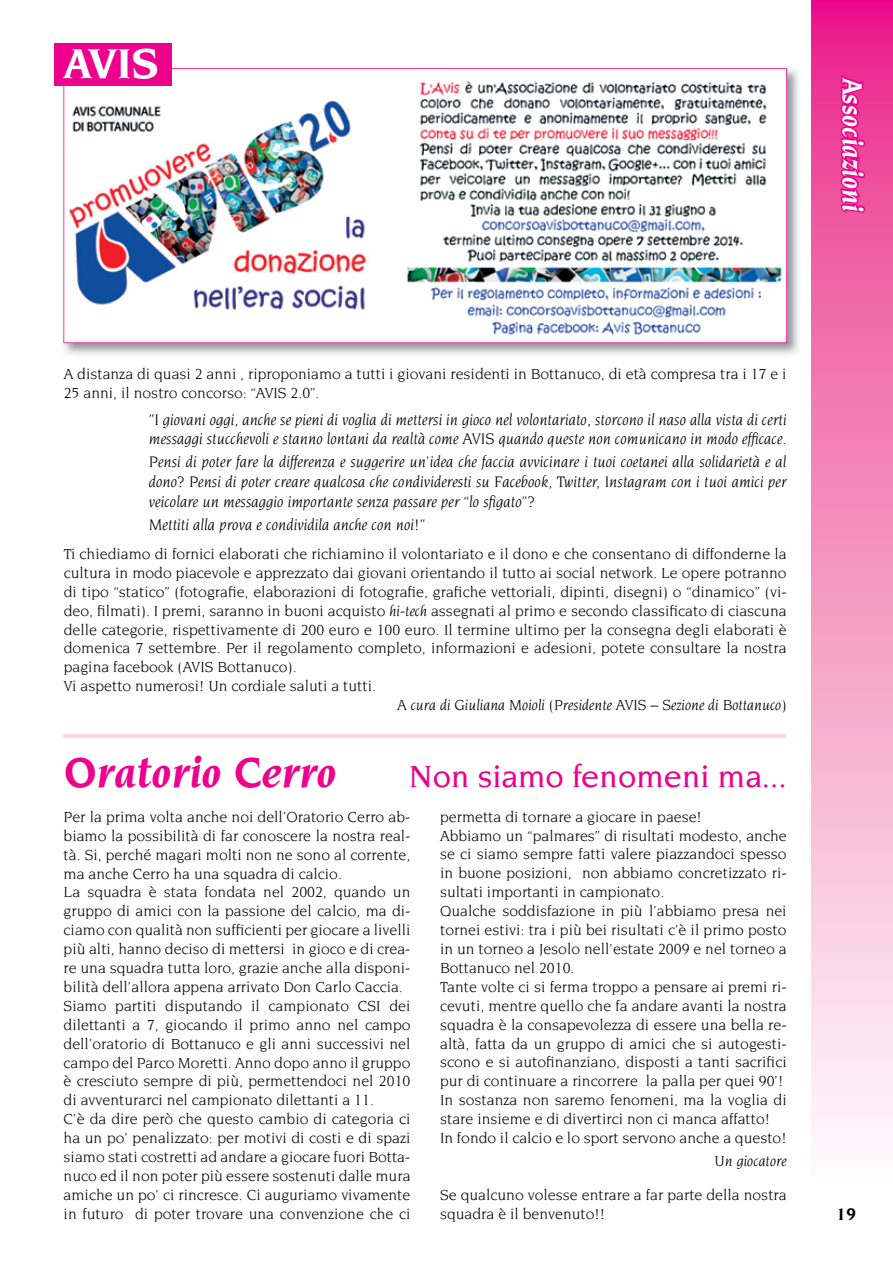
<style>
.page{position:relative;width:893px;height:1263px;background:#fff}
.page>*{position:absolute;margin:0;border:0;box-sizing:border-box;transform-origin:0 0}
.t1{font:italic 700 45px "Novarese";color:#ec008c}
.t2{font:italic 700 45px "Novarese";color:#fff}
.t3{font:500 33px "Novarese";color:#ec008c}
.t4{font:italic 700 30px "Novarese";color:#fff;scale:.9 1}
.t5{font:700 18px "Novarese";color:#000}
.t6{font:italic 16.5px/19.8px "Novarese";color:#000}
.t7{font:15.75px/18.9px "Novarese";color:#000}
.t8{font:italic 15.75px "Novarese";color:#000}
.s1{font-style:italic}
</style>
<div class="page">
<img style="left:61px;top:66px;width:738px;height:289px">
<img style="left:63px;top:68px;width:724px;height:275px">
<div style="left:54px;top:43px;width:117px;height:42px;background:#ec008c"></div>
<svg style="left:812px;top:0;width:81px;height:1137px;background:#f496c2"></svg>
<svg style="left:838px;top:74px;width:29px;height:141px;background:#ec2091"></svg>
<hr style="left:63px;top:735px;width:723px;height:3px;background:#fad5e6">
<h1 class="t2" style="left:64px;top:38px;width:97px">AVIS</h1>
<h3 class="t4" style="left:869px;top:78px;width:150px;rotate:90deg">Associazioni</h3>
<p class="t7" style="left:64px;top:364px;width:724px">A distanza di quasi 2 anni , riproponiamo a tutti i giovani residenti in Bottanuco, di età compresa tra i 17 e i<br>25 anni, il nostro concorso: “AVIS 2.0”.</p>
<p class="t6" style="left:149px;top:409px;width:639px">”I giovani oggi, anche se pieni di voglia di mettersi in gioco nel volontariato, storcono il naso alla vista di certi messaggi stucchevoli e stanno lontani da realtà come AVIS quando queste non comunicano in modo efficace.</p>
<p class="t6" style="left:149px;top:452px;width:639px;text-align:justify">Pensi di poter fare la differenza e suggerire un’idea che faccia avvicinare i tuoi coetanei alla solidarietà e al dono? Pensi di poter creare qualcosa che condivideresti su Facebook, Twitter, Instagram con i tuoi amici per veicolare un messaggio importante senza passare per “lo sfigato”?</p>
<p class="t6" style="left:149px;top:514px;width:278px">Mettiti alla prova e condividila anche con noi!”</p>
<p class="t7" style="left:64px;top:544px;width:724px">Ti chiediamo di fornici elaborati che richiamino il volontariato e il dono e che consentano di diffonderne la cultura in modo piacevole e apprezzato dai giovani orientando il tutto ai social network. Le opere potranno di tipo “statico” (fotografie, elaborazioni di fotografie, grafiche vettoriali, dipinti, disegni) o “dinamico” (vi&shy;deo, filmati). I premi, saranno in buoni acquisto <span class="s1">hi-tech</span> assegnati al primo e secondo classificato di ciascuna delle categorie, rispettivamente di 200 euro e 100 euro. Il termine ultimo per la consegna degli elaborati è domenica 7 settembre. Per il regolamento completo, informazioni e adesioni, potete consultare la nostra pagina facebook (AVIS Bottanuco).<br>Vi aspetto numerosi! Un cordiale saluti a tutti.</p>
<p class="t8" style="left:397px;top:696px;width:391px">A cura di Giuliana Moioli (Presidente AVIS – Sezione di Bottanuco)</p>
<h1 class="t1" style="left:64px;top:747px;width:274px">Oratorio Cerro</h1>
<h2 class="t3" style="left:409px;top:758px;width:379px">Non siamo fenomeni ma...</h2>
<p class="t7" style="left:64px;top:807px;width:348px">Per la prima volta anche noi dell’Oratorio Cerro ab&shy;biamo la possibilità di far conoscere la nostra real&shy;tà. Si, perché magari molti non ne sono al corrente, ma anche Cerro ha una squadra di calcio.<br>La squadra è stata fondata nel 2002, quando un gruppo di amici con la passione del calcio, ma di&shy;ciamo con qualità non sufficienti per giocare a livelli più alti, hanno deciso di mettersi in gioco e di crea&shy;re una squadra tutta loro, grazie anche alla disponi&shy;bilità dell’allora appena arrivato Don Carlo Caccia.<br>Siamo partiti disputando il campionato CSI dei dilettanti a 7, giocando il primo anno nel campo dell’oratorio di Bottanuco e gli anni successivi nel campo del Parco Moretti. Anno dopo anno il gruppo è cresciuto sempre di più, permettendoci nel 2010 di avventurarci nel campionato dilettanti a 11.<br>C’è da dire però che questo cambio di categoria ci ha un po’ penalizzato: per motivi di costi e di spazi siamo stati costretti ad andare a giocare fuori Botta&shy;nuco ed il non poter più essere sostenuti dalle mura amiche un po’ ci rincresce. Ci auguriamo vivamente in futuro di poter trovare una convenzione che ci</p>
<p class="t7" style="left:440px;top:807px;width:348px">permetta di tornare a giocare in paese!<br>Abbiamo un “palmares” di risultati modesto, anche se ci siamo sempre fatti valere piazzandoci spesso in buone posizioni, non abbiamo concretizzato ri&shy;sultati importanti in campionato.<br>Qualche soddisfazione in più l’abbiamo presa nei tornei estivi: tra i più bei risultati c’è il primo posto in un torneo a Jesolo nell’estate 2009 e nel torneo a Bottanuco nel 2010.<br>Tante volte ci si ferma troppo a pensare ai premi ri&shy;cevuti, mentre quello che fa andare avanti la nostra squadra è la consapevolezza di essere una bella re&shy;altà, fatta da un gruppo di amici che si autogesti&shy;scono e si autofinanziano, disposti a tanti sacrifici pur di continuare a rincorrere la palla per quei 90’!<br>In sostanza non saremo fenomeni, ma la voglia di stare insieme e di divertirci non ci manca affatto!<br>In fondo il calcio e lo sport servono anche a questo!</p>
<p class="t8" style="left:714px;top:1153px;width:74px">Un giocatore</p>
<p class="t7" style="left:440px;top:1185px;width:348px">Se qualcuno volesse entrare a far parte della nostra squadra è il benvenuto!!</p>
<p class="t5" style="left:836px;top:1203px;width:22px">19</p>
</div>
